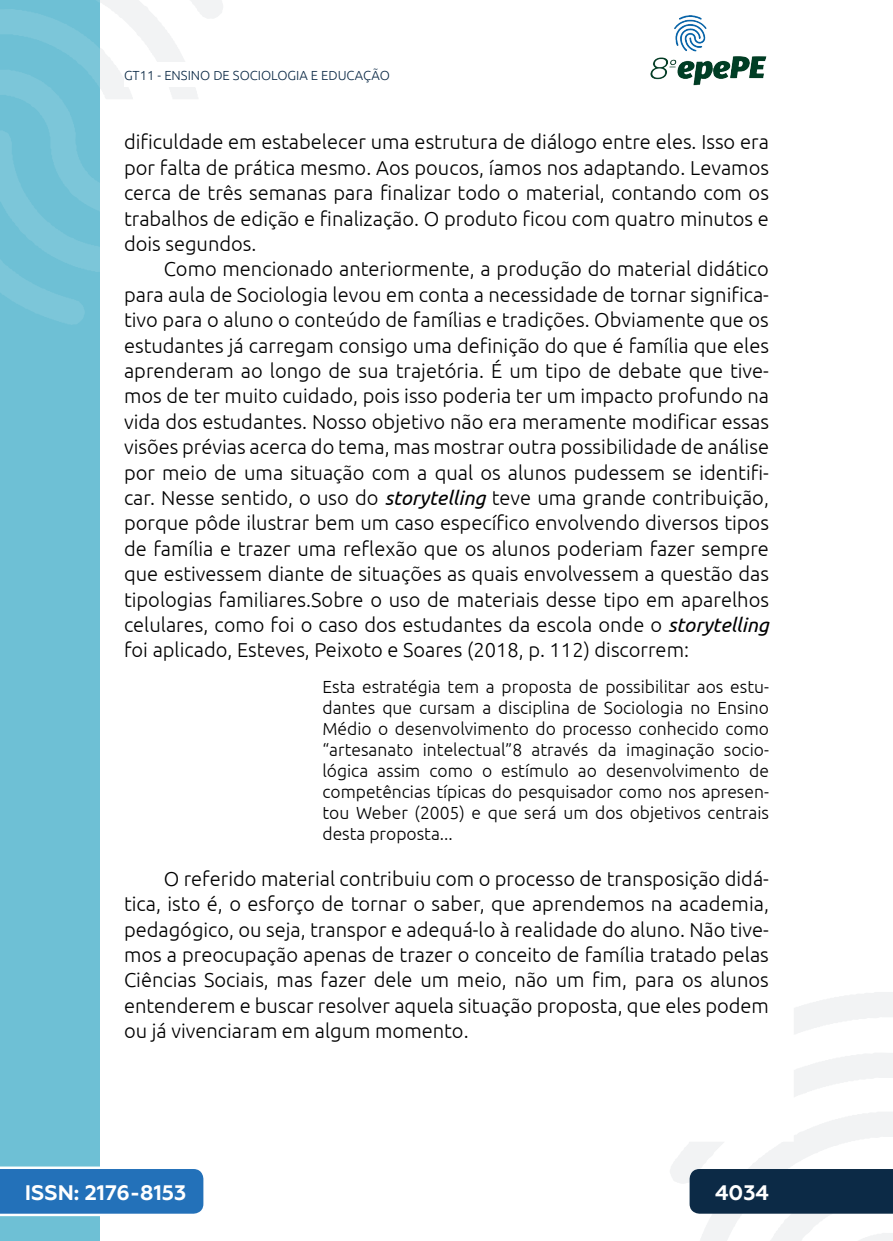
<style>
.page{position:relative;width:893px;height:1241px;background:#fff}
.page>*{position:absolute;margin:0;border:0;box-sizing:border-box;transform-origin:0 0}
.t1{font:700 21px "Geometria";color:#fff}
._5_CORPO{font:300 20.12px/25.4px "Ubuntu";color:#000;text-align:justify}
._8_CITACAO{font:300 17.5px/21px "Ubuntu";color:#000;text-align:justify}
.t2{font:300 13.12px "Ubuntu";color:#0c2a46}
.s1{font-weight:400;font-style:italic}
</style>
<div class="page">
<svg style="left:670px;top:992px;width:223px;height:248px"></svg>
<svg style="left:99px;top:0;width:124px;height:324px"></svg>
<img style="left:650px;top:15px;width:117px;height:71px">
<div style="left:0;top:0;width:99px;height:1240px;background:#6ec0d5"></div>
<svg style="left:0;top:0;width:99px;height:325px"></svg>
<svg style="left:0;top:1166px;width:203px;height:49px;background:#367dbf"></svg>
<div style="left:690px;top:1168px;width:203px;height:45px;background:#0c2a46"></div>
<div style="left:124px;top:62px;width:516px;height:25px;background:#fff"></div>
<p class="t2" style="left:124px;top:67px;width:267px">GT11 - ENSINO DE SOCIOLOGIA E EDUCAÇÃO</p>
<p class="_5_CORPO" style="left:124px;top:129px;width:646px">dificuldade em estabelecer uma estrutura de diálogo entre eles. Isso era por falta de prática mesmo. Aos poucos, íamos nos adaptando. Levamos cerca de três semanas para finalizar todo o material, contando com os trabalhos de edição e finalização. O produto ficou com quatro minutos e dois segundos.</p>
<p class="_5_CORPO" style="left:124px;top:256px;width:646px;text-indent:40px">Como mencionado anteriormente, a produção do material didático para aula de Sociologia levou em conta a necessidade de tornar significa&shy;tivo para o aluno o conteúdo de famílias e tradições. Obviamente que os estudantes já carregam consigo uma definição do que é família que eles aprenderam ao longo de sua trajetória. É um tipo de debate que tive&shy;mos de ter muito cuidado, pois isso poderia ter um impacto profundo na vida dos estudantes. Nosso objetivo não era meramente modificar essas visões prévias acerca do tema, mas mostrar outra possibilidade de análise por meio de uma situação com a qual os alunos pudessem se identifi&shy;car. Nesse sentido, o uso do <span class="s1">storytelling</span> teve uma grande contribuição, porque pôde ilustrar bem um caso específico envolvendo diversos tipos de família e trazer uma reflexão que os alunos poderiam fazer sempre que estivessem diante de situações as quais envolvessem a questão das tipologias familiares.Sobre o uso de materiais desse tipo em aparelhos celulares, como foi o caso dos estudantes da escola onde o <span class="s1">storytelling </span>foi aplicado, Esteves, Peixoto e Soares (2018, p. 112) discorrem:</p>
<p class="_8_CITACAO" style="left:322px;top:676px;width:448px">Esta estratégia tem a proposta de possibilitar aos estu&shy;dantes que cursam a disciplina de Sociologia no Ensino Médio o desenvolvimento do processo conhecido como “artesanato intelectual”8 através da imaginação socio&shy;lógica assim como o estímulo ao desenvolvimento de competências típicas do pesquisador como nos apresen&shy;tou Weber (2005) e que será um dos objetivos centrais desta proposta...</p>
<p class="_5_CORPO" style="left:124px;top:865px;width:646px;text-indent:40px">O referido material contribuiu com o processo de transposição didá&shy;tica, isto é, o esforço de tornar o saber, que aprendemos na academia, pedagógico, ou seja, transpor e adequá-lo à realidade do aluno. Não tive&shy;mos a preocupação apenas de trazer o conceito de família tratado pelas Ciências Sociais, mas fazer dele um meio, não um fim, para os alunos entenderem e buscar resolver aquela situação proposta, que eles podem ou já vivenciaram em algum momento.</p>
<p class="t1" style="left:25px;top:1179px;width:163px">ISSN: 2176-8153</p>
<p class="t1" style="left:715px;top:1179px;width:55px">4034</p>
</div>
